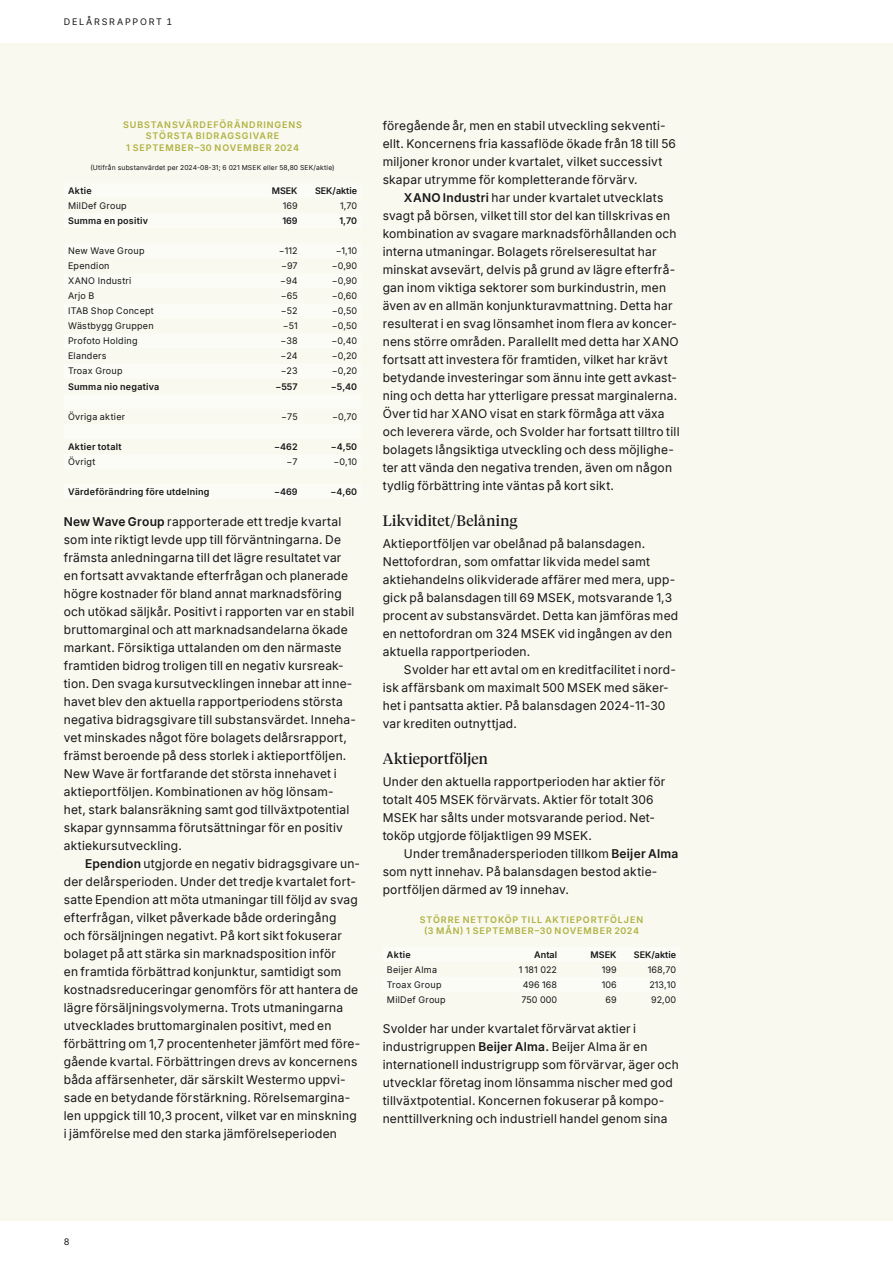
<style>
.page{position:relative;width:893px;height:1263px;background:#fff}
.page>*{position:absolute;margin:0;border:0;box-sizing:border-box;transform-origin:0 0}
.t1{font:15px "Tiempos Headline";letter-spacing:.025em;color:#151616}
.t2{font:12px/18px "Inter";letter-spacing:.02em;color:#151616}
.t3{font:9px "Inter";letter-spacing:.025em;color:#151616}
.t4{font:600 9px/11.2px "Inter";letter-spacing:.095em;color:#afb140;text-align:center}
.t5{font:600 9px "Inter";letter-spacing:.025em;color:#151616}
.t6{font:600 9px "Inter";color:#151616}
.t7{font:6.75px "Inter";letter-spacing:.025em;color:#151616}
.s1{font-weight:600}
</style>
<div class="page">
<div style="left:0;top:43px;width:893px;height:1177px;background:#f9f9ef"></div>
<p class="t3" style="left:64px;top:15px;width:17px">Delårsrapport</p>
<p class="t3" style="left:167px;top:15px;width:7px">1</p>
<p class="t4" style="left:123px;top:119px;width:181px">SUBSTANSVÄRDEFÖRÄNDRINGENS<br>STÖRSTA BIDRAGSGIVARE<br>1 SEPTEMBER–30 NOVEMBER 2024</p>
<p class="t7" style="left:90px;top:163px;width:246px">(Utifrån substanvärdet per 2024-08-31; 6 021 MSEK eller 58,80 SEK/aktie)</p>
<p class="t5" style="left:68px;top:184px;width:25px">Aktie</p>
<p class="t5" style="left:272px;top:184px;width:27px">MSEK</p>
<p class="t6" style="left:315px;top:184px;width:44px">SEK/aktie</p>
<p class="t3" style="left:68px;top:199px;width:60px">MilDef Group</p>
<p class="t3" style="left:283px;top:199px;width:16px">169</p>
<p class="t3" style="left:340px;top:199px;width:19px">1,70</p>
<p class="t5" style="left:68px;top:214px;width:82px">Summa en positiv</p>
<p class="t5" style="left:282px;top:214px;width:17px">169</p>
<p class="t5" style="left:339px;top:214px;width:19px">1,70</p>
<p class="t3" style="left:68px;top:244px;width:78px">New Wave Group</p>
<p class="t3" style="left:279px;top:244px;width:20px">−112</p>
<p class="t3" style="left:336px;top:244px;width:23px">−1,10</p>
<p class="t3" style="left:68px;top:259px;width:43px">Ependion</p>
<p class="t3" style="left:281px;top:259px;width:18px">−97</p>
<p class="t3" style="left:332px;top:259px;width:27px">−0,90</p>
<p class="t3" style="left:68px;top:274px;width:65px">XANO Industri</p>
<p class="t3" style="left:280px;top:274px;width:19px">−94</p>
<p class="t3" style="left:332px;top:274px;width:27px">−0,90</p>
<p class="t3" style="left:68px;top:289px;width:28px">Arjo B</p>
<p class="t3" style="left:281px;top:289px;width:18px">−65</p>
<p class="t3" style="left:332px;top:289px;width:27px">−0,60</p>
<p class="t3" style="left:68px;top:304px;width:87px">ITAB Shop Concept</p>
<p class="t3" style="left:281px;top:304px;width:18px">−52</p>
<p class="t3" style="left:332px;top:304px;width:27px">−0,50</p>
<p class="t3" style="left:68px;top:319px;width:87px">Wästbygg Gruppen</p>
<p class="t3" style="left:283px;top:319px;width:16px">−51</p>
<p class="t3" style="left:332px;top:319px;width:27px">−0,50</p>
<p class="t3" style="left:68px;top:334px;width:71px">Profoto Holding</p>
<p class="t3" style="left:281px;top:334px;width:19px">−38</p>
<p class="t3" style="left:331px;top:334px;width:27px">−0,40</p>
<p class="t3" style="left:68px;top:349px;width:40px">Elanders</p>
<p class="t3" style="left:280px;top:349px;width:19px">−24</p>
<p class="t3" style="left:332px;top:349px;width:27px">−0,20</p>
<p class="t3" style="left:68px;top:364px;width:56px">Troax Group</p>
<p class="t3" style="left:281px;top:364px;width:19px">−23</p>
<p class="t3" style="left:332px;top:364px;width:27px">−0,20</p>
<p class="t5" style="left:68px;top:379px;width:93px">Summa nio negativa</p>
<p class="t5" style="left:275px;top:379px;width:24px">−557</p>
<p class="t5" style="left:331px;top:379px;width:28px">−5,40</p>
<p class="t3" style="left:68px;top:410px;width:59px">Övriga aktier</p>
<p class="t3" style="left:281px;top:410px;width:18px">−75</p>
<p class="t3" style="left:332px;top:410px;width:27px">−0,70</p>
<p class="t5" style="left:68px;top:440px;width:55px">Aktier totalt</p>
<p class="t5" style="left:274px;top:440px;width:25px">−462</p>
<p class="t5" style="left:331px;top:440px;width:28px">−4,50</p>
<p class="t3" style="left:68px;top:455px;width:29px">Övrigt</p>
<p class="t3" style="left:287px;top:455px;width:13px">−7</p>
<p class="t3" style="left:334px;top:455px;width:25px">−0,10</p>
<p class="t5" style="left:68px;top:485px;width:143px">Värdeförändring före utdelning</p>
<p class="t5" style="left:274px;top:485px;width:25px">−469</p>
<p class="t5" style="left:331px;top:485px;width:28px">−4,60</p>
<p class="t2" style="left:64px;top:512px;width:294px"><span class="s1">New Wave Group</span> rapporterade ett tredje kvartal som inte riktigt levde upp till förväntningarna. De främsta anledningarna till det lägre resultatet var en fortsatt avvaktande efterfrågan och planerade högre kostnader för bland annat marknadsföring och utökad säljkår. Positivt i rapporten var en stabil bruttomarginal och att marknadsandelarna ökade markant. Försiktiga uttalanden om den närmaste framtiden bidrog troligen till en negativ kursreak&shy;tion. Den svaga kursutvecklingen innebar att inne&shy;havet blev den aktuella rapportperiodens största negativa bidragsgivare till substansvärdet. Inneha&shy;vet minskades något före bolagets delårsrapport, främst beroende på dess storlek i aktieportföljen.<br>New Wave är fortfarande det största innehavet i aktieportföljen. Kombinationen av hög lönsam&shy;het, stark balansräkning samt god tillväxtpotential skapar gynnsamma förutsättningar för en positiv aktiekursutveckling.</p>
<p class="t2" style="left:64px;top:854px;width:298px;text-indent:21px"><span class="s1">Ependion</span> utgjorde en negativ bidragsgivare un&shy;der delårsperioden. Under det tredje kvartalet fort&shy;satte Ependion att möta utmaningar till följd av svag efterfrågan, vilket påverkade både orderingång och försäljningen negativt. På kort sikt fokuserar bolaget på att stärka sin marknadsposition inför<br>en framtida förbättrad konjunktur, samtidigt som kostnadsreduceringar genomförs för att hantera de lägre försäljningsvolymerna. Trots utmaningarna utvecklades bruttomarginalen positivt, med en förbättring om 1,7 procentenheter jämfört med före&shy;gående kvartal. Förbättringen drevs av koncernens båda affärsenheter, där särskilt Westermo uppvi&shy;sade en betydande förstärkning. Rörelsemargina&shy;len uppgick till 10,3 procent, vilket var en minskning i jämförelse med den starka jämförelseperioden</p>
<p class="t2" style="left:383px;top:117px;width:295px">föregående år, men en stabil utveckling sekventi&shy;ellt. Koncernens fria kassaflöde ökade från 18 till 56 miljoner kronor under kvartalet, vilket successivt skapar utrymme för kompletterande förvärv.</p>
<p class="t2" style="left:383px;top:189px;width:298px;text-indent:21px"><span class="s1">XANO Industri</span> har under kvartalet utvecklats svagt på börsen, vilket till stor del kan tillskrivas en kombination av svagare marknadsförhållanden och interna utmaningar. Bolagets rörelseresultat har minskat avsevärt, delvis på grund av lägre efterfrå&shy;gan inom viktiga sektorer som burkindustrin, men även av en allmän konjunkturavmattning. Detta har resulterat i en svag lönsamhet inom flera av koncer&shy;nens större områden. Parallellt med detta har XANO fortsatt att investera för framtiden, vilket har krävt betydande investeringar som ännu inte gett avkast&shy;ning och detta har ytterligare pressat marginalerna.<br>Över tid har XANO visat en stark förmåga att växa och leverera värde, och Svolder har fortsatt tilltro till bolagets långsiktiga utveckling och dess möjlighe&shy;ter att vända den negativa trenden, även om någon tydlig förbättring inte väntas på kort sikt.</p>
<p class="t1" style="left:383px;top:511px;width:136px">Likviditet/Belåning</p>
<p class="t2" style="left:383px;top:535px;width:297px">Aktieportföljen var obelånad på balansdagen.<br>Nettofordran, som omfattar likvida medel samt aktiehandelns olikviderade affärer med mera, upp&shy;gick på balansdagen till 69 MSEK, motsvarande 1,3 procent av substansvärdet. Detta kan jämföras med en nettofordran om 324 MSEK vid ingången av den aktuella rapportperioden.</p>
<p class="t2" style="left:383px;top:661px;width:295px;text-indent:21px">Svolder har ett avtal om en kreditfacilitet i nord&shy;isk affärsbank om maximalt 500 MSEK med säker&shy;het i pantsatta aktier. På balansdagen 2024-11-30 var krediten outnyttjad.</p>
<p class="t1" style="left:383px;top:749px;width:107px">Aktieportföljen</p>
<p class="t2" style="left:383px;top:773px;width:284px">Under den aktuella rapportperioden har aktier för totalt 405 MSEK förvärvats. Aktier för totalt 306<br>MSEK har sålts under motsvarande period. Net&shy;toköp utgjorde följaktligen 99 MSEK.</p>
<p class="t2" style="left:383px;top:845px;width:297px;text-indent:21px">Under tremånadersperioden tillkom <span class="s1">Beijer Alma </span>som nytt innehav. På balansdagen bestod aktie&shy;portföljen därmed av 19 innehav.</p>
<p class="t4" style="left:420px;top:913px;width:225px">STÖRRE NETTOKÖP TILL AKTIEPORTFÖLJEN (3 MÅN) 1 SEPTEMBER–30 NOVEMBER 2024</p>
<p class="t5" style="left:387px;top:947px;width:25px">Aktie</p>
<p class="t5" style="left:534px;top:947px;width:24px">Antal</p>
<p class="t5" style="left:591px;top:947px;width:27px">MSEK</p>
<p class="t6" style="left:634px;top:947px;width:44px">SEK/aktie</p>
<p class="t3" style="left:387px;top:962px;width:52px">Beijer Alma</p>
<p class="t3" style="left:519px;top:962px;width:40px">1 181 022</p>
<p class="t3" style="left:602px;top:962px;width:16px">199</p>
<p class="t3" style="left:648px;top:962px;width:30px">168,70</p>
<p class="t3" style="left:387px;top:978px;width:56px">Troax Group</p>
<p class="t3" style="left:523px;top:978px;width:36px">496 168</p>
<p class="t3" style="left:602px;top:978px;width:16px">106</p>
<p class="t3" style="left:649px;top:978px;width:28px">213,10</p>
<p class="t3" style="left:387px;top:993px;width:60px">MilDef Group</p>
<p class="t3" style="left:521px;top:993px;width:37px">750 000</p>
<p class="t3" style="left:605px;top:993px;width:13px">69</p>
<p class="t3" style="left:651px;top:993px;width:27px">92,00</p>
<p class="t2" style="left:383px;top:1020px;width:298px">Svolder har under kvartalet förvärvat aktier i industrigruppen <span class="s1">Beijer Alma.</span> Beijer Alma är en internationell industrigrupp som förvärvar, äger och utvecklar företag inom lönsamma nischer med god tillväxtpotential. Koncernen fokuserar på kompo&shy;nenttillverkning och industriell handel genom sina</p>
<p class="t3" style="left:64px;top:1235px;width:7px">8</p>
</div>
